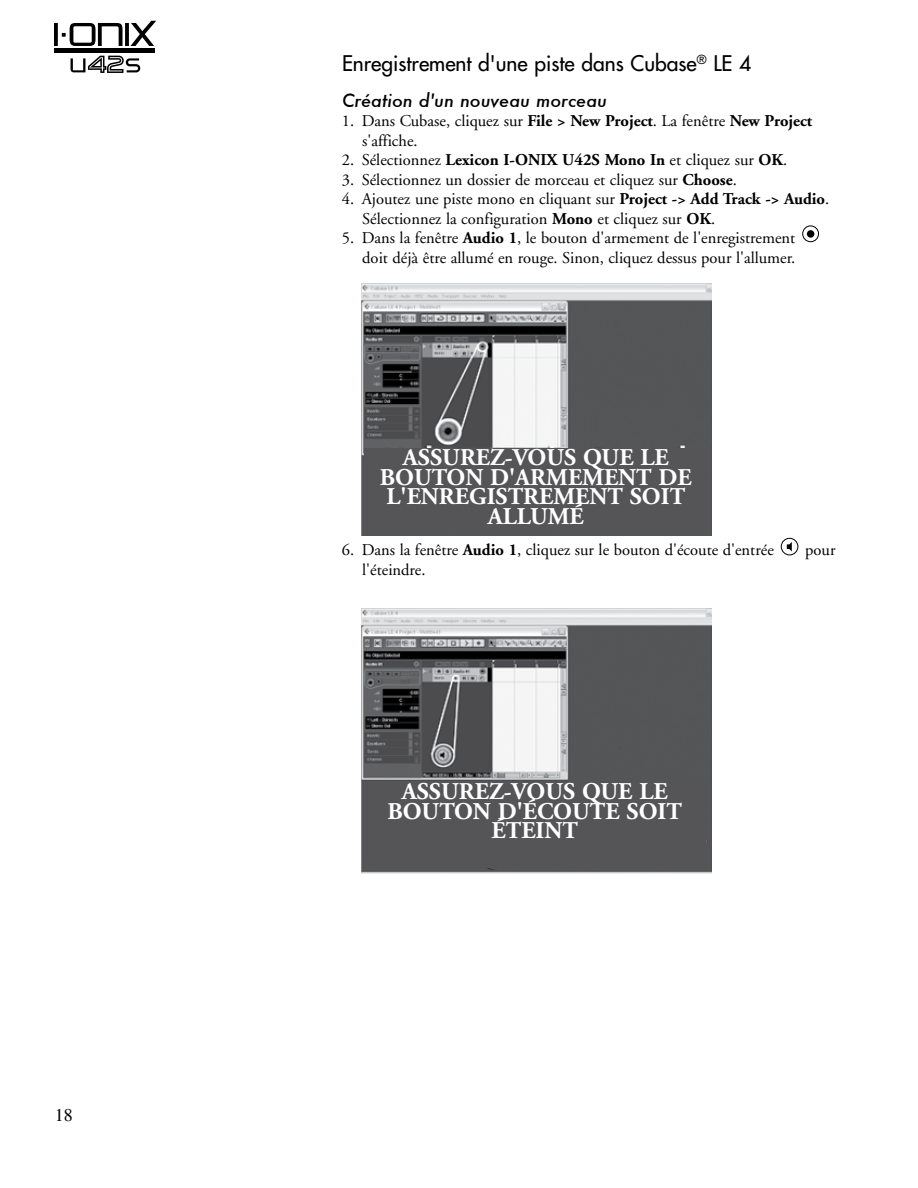
<style>
.page{position:relative;width:918px;height:1188px;background:#fff}
.page>*{position:absolute;margin:0;border:0;box-sizing:border-box;transform-origin:0 0}
.t1{font:700 24px/19.5px "Adobe Garamond";color:#fff;text-align:center}
.t2{font:21px "Futura";color:#000}
.t3{font:italic 500 18px "Futura";color:#000}
.t4{font:18px "Times";color:#000}
.t5{font:16.5px/19.5px "Adobe Garamond";color:#000}
.s1{font-weight:700}
</style>
<div class="page">
<svg style="left:71px;top:56px;width:69px;height:17px"></svg>
<div style="left:54px;top:48px;width:100px;height:5px;background:#000001"></div>
<svg style="left:54px;top:23px;width:4px;height:23px"></svg>
<hr style="left:125px;top:23px;width:4px;height:23px;background:#090909">
<svg style="left:131px;top:21px;width:25px;height:25px"></svg>
<svg style="left:62px;top:23px;width:61px;height:23px"></svg>
<div style="left:807px;top:230px;width:7px;height:8px;background:#000;border-radius:50%"></div>
<div style="left:802px;top:225px;width:17px;height:17px;border:1px solid #000;border-radius:50%"></div>
<img style="left:362px;top:284px;width:349px;height:252px">
<svg style="left:787px;top:542px;width:5px;height:10px"></svg>
<div style="left:781px;top:538px;width:17px;height:17px;border:1px solid #000;border-radius:50%"></div>
<img style="left:362px;top:608px;width:349px;height:266px">
<div style="left:364px;top:448px;width:343px;height:84px;background:#555557"></div>
<div style="left:364px;top:782px;width:342px;height:86px;background:#555557"></div>
<p class="t4" style="left:55px;top:1105px;width:19px">18</p>
<p class="t2" style="left:342px;top:49px;width:411px">Enregistrement d'une piste dans Cubase<sup>®</sup> LE 4</p>
<p class="t3" style="left:342px;top:88px;width:267px">Création d'un nouveau morceau</p>
<p class="t5" style="left:362px;top:112px;width:452px;text-indent:-20px">1. Dans Cubase, cliquez sur <span class="s1">File &gt; New Project</span>. La fenêtre <span class="s1">New Project </span>s'affiche.</p>
<p class="t5" style="left:342px;top:151px;width:447px">2. Sélectionnez <span class="s1">Lexicon I-ONIX U42S Mono In</span> et cliquez sur <span class="s1">OK</span>.</p>
<p class="t5" style="left:342px;top:170px;width:396px">3. Sélectionnez un dossier de morceau et cliquez sur <span class="s1">Choose</span>.</p>
<p class="t5" style="left:362px;top:190px;width:469px;text-indent:-20px">4. Ajoutez une piste mono en cliquant sur <span class="s1">Project -&gt; Add Track -&gt; Audio</span>.<br>Sélectionnez la configuration <span class="s1">Mono</span> et cliquez sur <span class="s1">OK</span>.</p>
<p class="t5" style="left:342px;top:229px;width:455px;text-align:right">5. Dans la fenêtre <span class="s1">Audio 1</span>, le bouton d'armement de l'enregistrement doit déjà être allumé en rouge. Sinon, cliquez dessus pour l'allumer.</p>
<h1 class="t1" style="left:380px;top:448px;width:313px">ASSUREZ-VOUS QUE LE<br>BOUTON D'ARMEMENT DE<br>L'ENREGISTREMENT SOIT<br>ALLUMÉ</h1>
<p class="t5" style="left:342px;top:541px;width:433px">6. Dans la fenêtre <span class="s1">Audio 1</span>, cliquez sur le bouton d'écoute d'entrée</p>
<p class="t5" style="left:805px;top:541px;width:32px">pour</p>
<p class="t5" style="left:362px;top:560px;width:65px">l'éteindre.</p>
<h1 class="t1" style="left:387px;top:782px;width:296px">ASSUREZ-VOUS QUE LE<br>BOUTON D'ÉCOUTE SOIT<br>ÉTEINT</h1>
</div>
